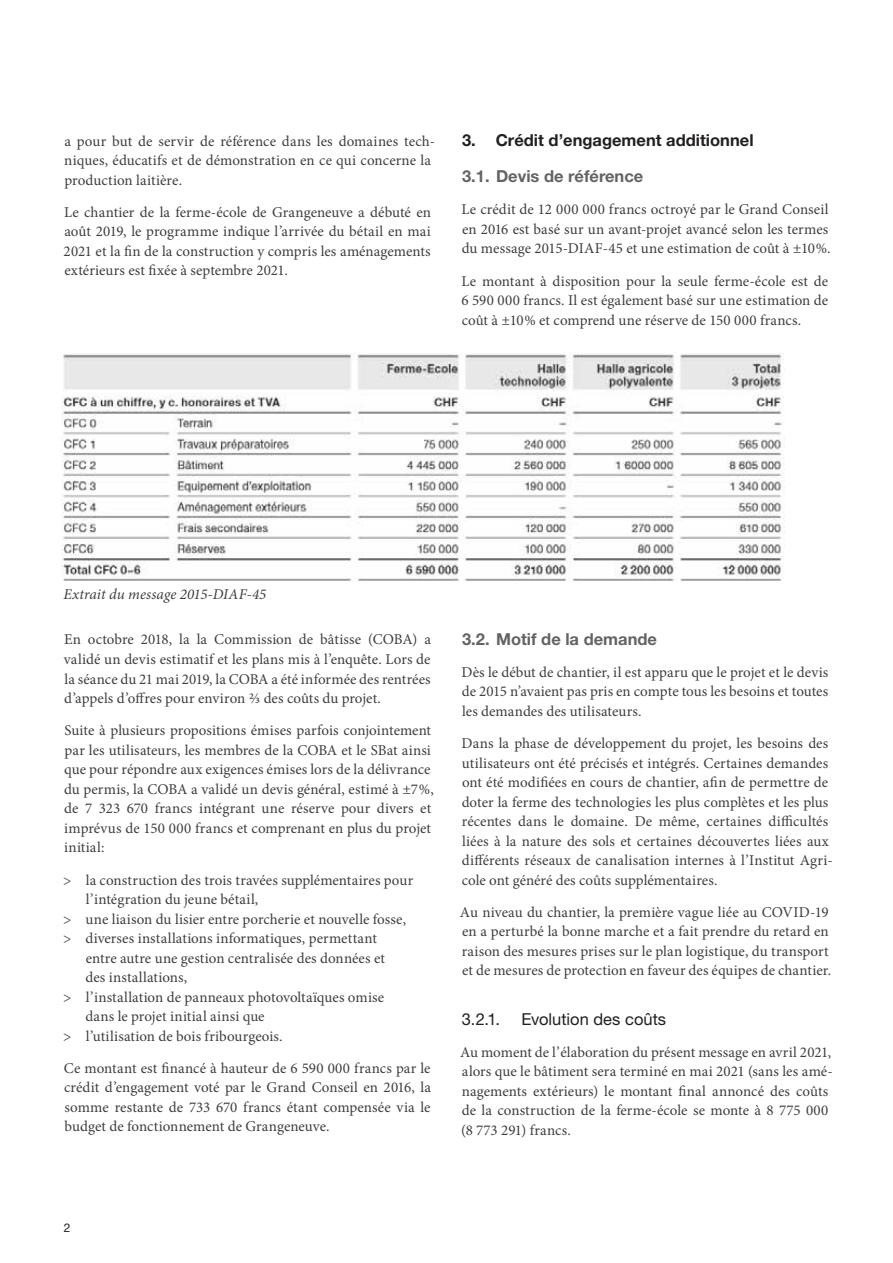
<style>
.page{position:relative;width:893px;height:1263px;background:#fff}
.page>*{position:absolute;margin:0;border:0;box-sizing:border-box;transform-origin:0 0}
.t1{font:700 16.5px "Helvetica Neue";color:#636366}
.t2{font:700 16.5px "Helvetica Neue";color:#231f20}
.t3{font:16.5px "Helvetica Neue";color:#231f20}
.t4{font:15px/19.5px "Minion Pro";letter-spacing:.005em;color:#3e3e3f}
.t5{font:italic 15px "Minion Pro";letter-spacing:.005em;color:#3e3e3f}
.t6{font:12px "Helvetica Neue";color:#231f20}
</style>
<div class="page">
<img style="left:62px;top:353px;width:722px;height:227px">
<p class="t4" style="left:64px;top:131px;width:372px">a pour but de servir de référence dans les domaines tech&shy;niques, éducatifs et de démonstration en ce qui concerne la production laitière.</p>
<p class="t4" style="left:64px;top:202px;width:369px;text-align:justify">Le chantier de la ferme-école de Grangeneuve a débuté en août 2019, le programme indique l’arrivée du bétail en mai 2021 et la fin de la construction y compris les aménagements extérieurs est fixée à septembre 2021.</p>
<p class="t2" style="left:462px;top:130px;width:293px">3. Crédit d’engagement additionnel</p>
<p class="t1" style="left:462px;top:166px;width:183px">3.1. Devis de référence</p>
<p class="t4" style="left:462px;top:200px;width:371px">Le crédit de 12 000 000 francs octroyé par le Grand Conseil en 2016 est basé sur un avant-projet avancé selon les termes du message 2015-DIAF-45 et une estimation de coût à ±10%.</p>
<p class="t4" style="left:462px;top:271px;width:368px;text-align:justify">Le montant à disposition pour la seule ferme-école est de 6 590 000 francs. Il est également basé sur une estimation de coût à ±10% et comprend une réserve de 150 000 francs.</p>
<p class="t5" style="left:64px;top:584px;width:204px">Extrait du message 2015-DIAF-45</p>
<p class="t4" style="left:64px;top:630px;width:369px;text-align:justify">En octobre 2018, la la Commission de bâtisse (COBA) a validé un devis estimatif et les plans mis à l’enquête. Lors de la séance du 21 mai 2019, la COBA a été informée des rentrées d’appels d’offres pour environ ⅔ des coûts du projet.</p>
<p class="t4" style="left:64px;top:721px;width:371px">Suite à plusieurs propositions émises parfois conjointement par les utilisateurs, les membres de la COBA et le SBat ainsi que pour répondre aux exigences émises lors de la délivrance du permis, la COBA a validé un devis général, estimé à ±7%, de 7 323 670 francs intégrant une réserve pour divers et imprévus de 150 000 francs et comprenant en plus du projet initial:</p>
<p class="t4" style="left:63px;top:870px;width:352px">&gt; la construction des trois travées supplémentaires pour</p>
<p class="t4" style="left:86px;top:889px;width:174px">l’intégration du jeune bétail,</p>
<p class="t4" style="left:63px;top:909px;width:344px">&gt; une liaison du lisier entre porcherie et nouvelle fosse,</p>
<p class="t4" style="left:63px;top:928px;width:315px">&gt; diverses installations informatiques, permettant</p>
<p class="t4" style="left:86px;top:948px;width:301px">entre autre une gestion centralisée des données et</p>
<p class="t4" style="left:85px;top:967px;width:103px">des installations,</p>
<p class="t4" style="left:63px;top:987px;width:323px">&gt; l’installation de panneaux photovoltaïques omise</p>
<p class="t4" style="left:85px;top:1006px;width:181px">dans le projet initial ainsi que</p>
<p class="t4" style="left:63px;top:1026px;width:221px">&gt; l’utilisation de bois fribourgeois.</p>
<p class="t4" style="left:64px;top:1058px;width:369px;text-align:justify">Ce montant est financé à hauteur de 6 590 000 francs par le crédit d’engagement voté par le Grand Conseil en 2016, la somme restante de 733 670 francs étant compensée via le budget de fonctionnement de Grangeneuve.</p>
<p class="t1" style="left:462px;top:628px;width:196px">3.2. Motif de la demande</p>
<p class="t4" style="left:462px;top:662px;width:368px;text-align:justify">Dès le début de chantier, il est apparu que le projet et le devis de 2015 n’avaient pas pris en compte tous les besoins et toutes les demandes des utilisateurs.</p>
<p class="t4" style="left:462px;top:733px;width:373px">Dans la phase de développement du projet, les besoins des utilisateurs ont été précisés et intégrés. Certaines demandes ont été modifiées en cours de chantier, afin de permettre de doter la ferme des technologies les plus complètes et les plus récentes dans le domaine. De même, certaines difficultés liées à la nature des sols et certaines découvertes liées aux différents réseaux de canalisation internes à l’Institut Agri&shy;cole ont généré des coûts supplémentaires.</p>
<p class="t4" style="left:460px;top:902px;width:373px">Au niveau du chantier, la première vague liée au COVID-19 en a perturbé la bonne marche et a fait prendre du retard en raison des mesures prises sur le plan logistique, du transport et de mesures de protection en faveur des équipes de chantier.</p>
<p class="t3" style="left:462px;top:1009px;width:40px">3.2.1.</p>
<p class="t3" style="left:521px;top:1009px;width:146px">Evolution des coûts</p>
<p class="t4" style="left:460px;top:1042px;width:374px">Au moment de l’élaboration du présent message en avril 2021, alors que le bâtiment sera terminé en mai 2021 (sans les amé&shy;nagements extérieurs) le montant final annoncé des coûts de la construction de la ferme-école se monte à 8 775 000 (8 773 291) francs.</p>
<p class="t6" style="left:64px;top:1220px;width:8px">2</p>
</div>
